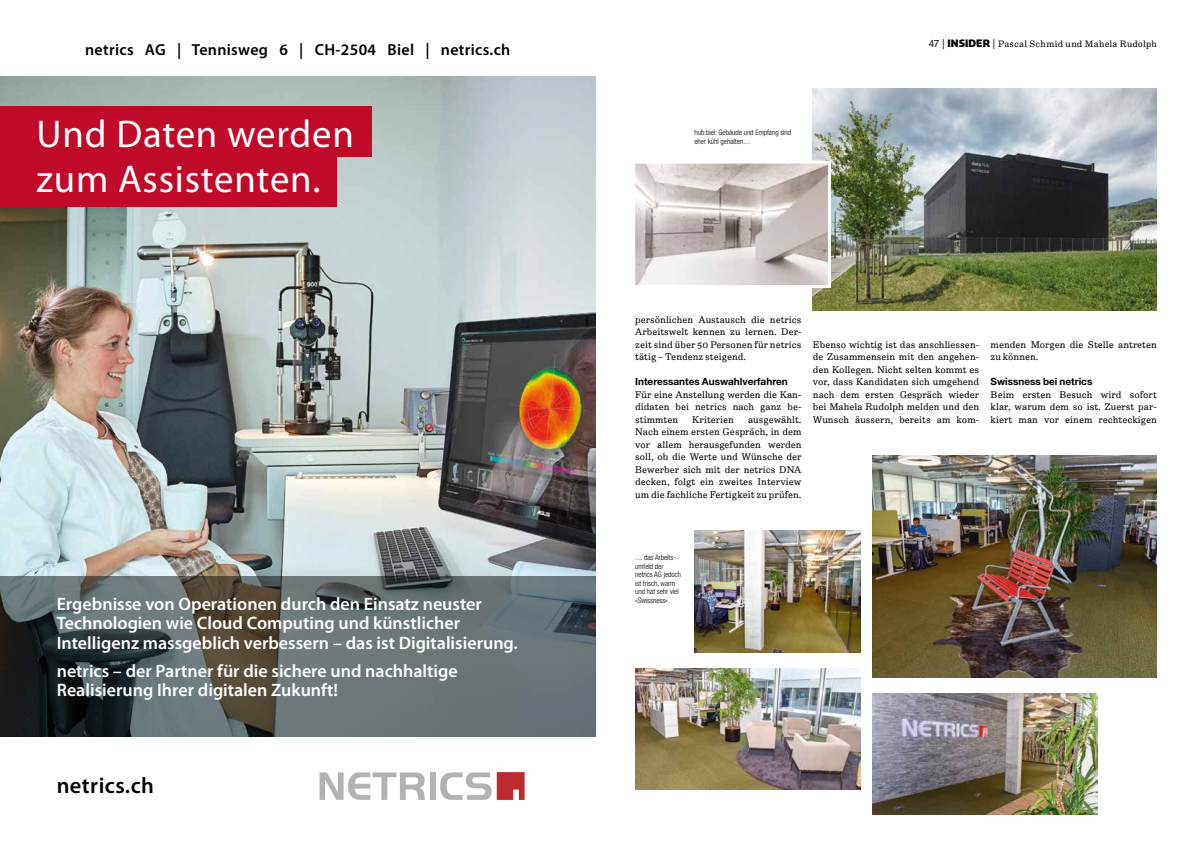
<style>
.page{position:relative;width:1191px;height:842px;background:#fff}
.page>*{position:absolute;margin:0;border:0;box-sizing:border-box;transform-origin:0 0}
.t1{font:38.8px/45.9px "Myriad Pro";letter-spacing:.02em;color:#fff}
.t2{font:600 22.4px "Myriad Pro";letter-spacing:.02em;color:#000}
.t3{font:600 18px/19.6px "Myriad Pro";color:#fff}
.t4{font:600 16px "Myriad Pro";letter-spacing:.02em;color:#000}
.t5{font:10.5px/12.5px "Hertz Pro";color:#000;text-align:justify}
.t6{font:700 10px "Helvetica Neue LT Pro";color:#000}
.t7{font:10px "Hertz OT";letter-spacing:.015em;color:#000}
.t8{font:300 condensed 7.5px/8.5px "Helvetica Neue LT Pro";letter-spacing:-.005em;color:#000}
.s1{font-family:"Helvetica Neue LT Pro"}
.s2{font-family:"Sansa Slab";font-weight:900}
</style>
<div class="page">
<img style="left:0;top:76px;width:595px;height:500px">
<svg style="left:0;top:576px;width:595px;height:160px;background:#585f60"></svg>
<div style="left:0;top:106px;width:371px;height:50px;background:#c10a27"></div>
<div style="left:0;top:156px;width:336px;height:50px;background:#c10a27"></div>
<svg style="left:497px;top:772px;width:27px;height:28px"></svg>
<svg style="left:319px;top:772px;width:106px;height:28px"></svg>
<div style="left:430px;top:772px;width:6px;height:28px;background:#b3b2b2"></div>
<svg style="left:440px;top:772px;width:51px;height:28px"></svg>
<img style="left:872px;top:456px;width:285px;height:221px">
<img style="left:813px;top:89px;width:344px;height:221px">
<img style="left:694px;top:531px;width:166px;height:121px">
<svg style="left:635px;top:159px;width:197px;height:131px;background:#cfc9c6"></svg>
<img style="left:872px;top:693px;width:225px;height:122px">
<img style="left:635px;top:668px;width:225px;height:122px">
<h3 class="t4" style="left:85px;top:39px;width:427px">netrics AG | Tennisweg 6 | CH-2504 Biel | netrics.ch</h3>
<h1 class="t1" style="left:36px;top:110px;width:319px">Und Daten werden zum Assistenten.</h1>
<h3 class="t3" style="left:57px;top:593px;width:463px">Ergebnisse von Operationen durch den Einsatz neuster<br>Technologien wie Cloud Computing und künstlicher<br>Intelligenz massgeblich verbessern – das ist Digitalisierung.</h3>
<h3 class="t3" style="left:57px;top:660px;width:402px">netrics – der Partner für die sichere und nachhaltige<br>Realisierung Ihrer digitalen Zukunft!</h3>
<h2 class="t2" style="left:57px;top:771px;width:99px">netrics.ch</h2>
<p class="t8" style="left:694px;top:128px;width:98px">hub:biel: Gebäude und Empfang sind eher kühl gehalten…</p>
<p class="t7" style="left:928px;top:38px;width:230px"><span class="s1">47 |</span> <span class="s2">INSIDER</span> <span class="s1">|</span> Pascal Schmid und Mahela Rudolph</p>
<p class="t5" style="left:635px;top:312px;width:168px">persönlichen Austausch die netrics Arbeitswelt kennen zu lernen. Der&shy;zeit sind über 50 Personen für netrics tätig – Tendenz steigend.</p>
<p class="t6" style="left:635px;top:375px;width:154px">Interessantes Auswahlverfahren</p>
<p class="t5" style="left:635px;top:387px;width:168px">Für eine Anstellung werden die Kan&shy;didaten bei netrics nach ganz be&shy;stimmten</p>
<p class="t5" style="left:635px;top:412px;width:168px;text-indent:113px">ausgewählt.<br>Nach einem ersten Gespräch, in dem vor allem herausgefunden werden soll, ob die Werte und Wünsche der Bewerber sich mit der netrics DNA decken, folgt ein zweites Interview um die fachliche Fertigkeit zu prüfen.</p>
<p class="t5" style="left:692px;top:412px;width:43px">Kriterien</p>
<p class="t5" style="left:813px;top:337px;width:168px">Ebenso wichtig ist das anschliessen&shy;de Zusammensein mit den angehen&shy;den Kollegen. Nicht selten kommt es vor, dass Kandidaten sich umgehend nach dem ersten Gespräch wieder bei Mahela Rudolph melden und den Wunsch äussern, bereits am kom-</p>
<p class="t5" style="left:990px;top:337px;width:168px">menden Morgen die Stelle antreten zu können.</p>
<p class="t6" style="left:990px;top:375px;width:103px">Swissness bei netrics</p>
<p class="t5" style="left:990px;top:387px;width:168px">Beim ersten Besuch wird sofort klar, warum dem so ist. Zuerst par&shy;kiert man vor einem rechteckigen</p>
<p class="t8" style="left:635px;top:553px;width:47px">… das Arbeits&shy;umfeld der netrics AG jedoch ist frisch, warm und hat sehr viel «Swissness».</p>
</div>
